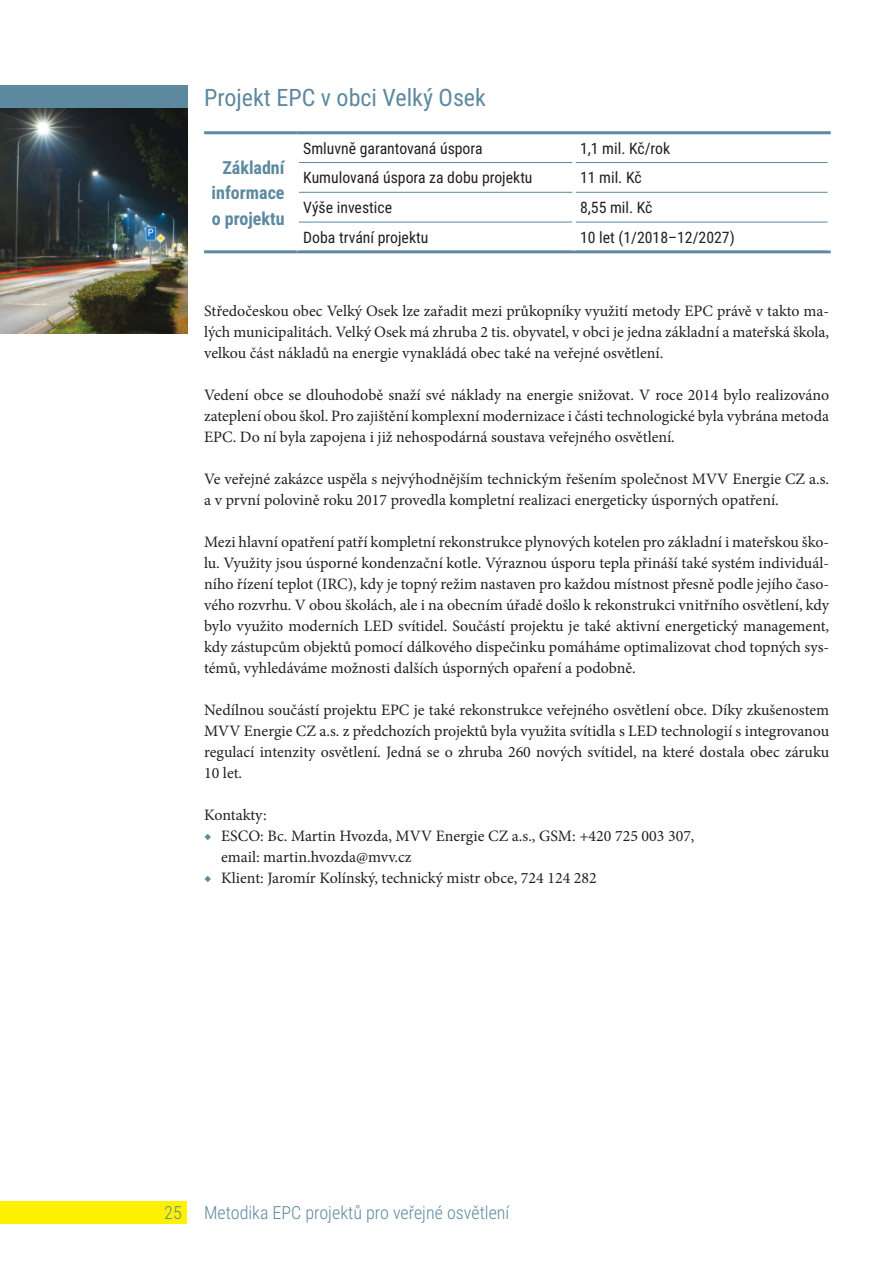
<style>
.page{position:relative;width:893px;height:1263px;background:#fff}
.page>*{position:absolute;margin:0;border:0;box-sizing:border-box;transform-origin:0 0}
.t1{font:24px "Roboto Condensed";color:#5c899f}
.t2{font:300 18px "Roboto Condensed";color:#5c899f}
.t3{font:700 18px/25.5px "Roboto Condensed";color:#5c899f;text-align:center}
.t4{font:15.9px/21px "Minion Pro";color:#231f20;text-align:justify}
.t5{font:15.75px "Roboto Condensed";color:#231f20}
.s1{color:#5c899f}
</style>
<div class="page">
<div style="left:0;top:1201px;width:187px;height:23px;background:#fff101"></div>
<hr style="left:299px;top:162px;width:274px;height:1px;background:#5c899f">
<hr style="left:576px;top:162px;width:252px;height:1px;background:#5c899f">
<hr style="left:299px;top:192px;width:274px;height:1px;background:#5c899f">
<hr style="left:576px;top:192px;width:252px;height:1px;background:#5c899f">
<hr style="left:299px;top:222px;width:274px;height:1px;background:#5c899f">
<hr style="left:576px;top:222px;width:252px;height:1px;background:#5c899f">
<hr style="left:204px;top:250px;width:93px;height:3px;background:#5c899f">
<hr style="left:297px;top:250px;width:277px;height:3px;background:#5c899f">
<hr style="left:574px;top:250px;width:257px;height:3px;background:#5c899f">
<hr style="left:204px;top:131px;width:93px;height:3px;background:#5c899f">
<hr style="left:297px;top:131px;width:277px;height:3px;background:#5c899f">
<hr style="left:574px;top:131px;width:257px;height:3px;background:#5c899f">
<img style="left:0;top:108px;width:187px;height:225px">
<div style="left:0;top:85px;width:187px;height:23px;background:#5c899f"></div>
<h1 class="t1" style="left:204px;top:81px;width:283px">Projekt EPC v obci Velký Osek</h1>
<p class="t3" style="left:212px;top:154px;width:74px">Základní informace o projektu</p>
<p class="t5" style="left:303px;top:137px;width:181px">Smluvně garantovaná úspora</p>
<p class="t5" style="left:580px;top:137px;width:92px">1,1 mil. Kč/rok</p>
<p class="t5" style="left:303px;top:167px;width:231px">Kumulovaná úspora za dobu projektu</p>
<p class="t5" style="left:580px;top:167px;width:63px">11 mil. Kč</p>
<p class="t5" style="left:303px;top:196px;width:90px">Výše investice</p>
<p class="t5" style="left:580px;top:196px;width:74px">8,55 mil. Kč</p>
<p class="t5" style="left:303px;top:226px;width:127px">Doba trvání projektu</p>
<p class="t5" style="left:580px;top:226px;width:156px">10 let (1/2018–12/2027)</p>
<p class="t4" style="left:204px;top:301px;width:627px">Středočeskou obec Velký Osek lze zařadit mezi průkopníky využití metody EPC právě v takto ma&shy;lých municipalitách. Velký Osek má zhruba 2 tis. obyvatel, v obci je jedna základní a mateřská škola, velkou část nákladů na energie vynakládá obec také na veřejné osvětlení.</p>
<p class="t4" style="left:204px;top:385px;width:627px">Vedení obce se dlouhodobě snaží své náklady na energie snižovat. V roce 2014 bylo realizováno zateplení obou škol. Pro zajištění komplexní modernizace i části technologické byla vybrána metoda EPC. Do ní byla zapojena i již nehospodárná soustava veřejného osvětlení.</p>
<p class="t4" style="left:204px;top:469px;width:627px">Ve veřejné zakázce uspěla s nejvýhodnějším technickým řešením společnost MVV Energie CZ a.s. a v první polovině roku 2017 provedla kompletní realizaci energeticky úsporných opatření.</p>
<p class="t4" style="left:204px;top:532px;width:627px">Mezi hlavní opatření patří kompletní rekonstrukce plynových kotelen pro základní i mateřskou ško&shy;lu. Využity jsou úsporné kondenzační kotle. Výraznou úsporu tepla přináší také systém individuál&shy;ního řízení teplot (IRC), kdy je topný režim nastaven pro každou místnost přesně podle jejího časo&shy;vého rozvrhu. V obou školách, ale i na obecním úřadě došlo k rekonstrukci vnitřního osvětlení, kdy bylo využito moderních LED svítidel. Součástí projektu je také aktivní energetický management, kdy zástupcům objektů pomocí dálkového dispečinku pomáháme optimalizovat chod topných sys&shy;témů, vyhledáváme možnosti dalších úsporných opaření a podobně.</p>
<p class="t4" style="left:204px;top:700px;width:627px">Nedílnou součástí projektu EPC je také rekonstrukce veřejného osvětlení obce. Díky zkušenostem MVV Energie CZ a.s. z předchozích projektů byla využita svítidla s LED technologií s integrovanou regulací intenzity osvětlení. Jedná se o zhruba 260 nových svítidel, na které dostala obec záruku 10 let.</p>
<p class="t4" style="left:204px;top:805px;width:64px">Kontakty:</p>
<p class="t4" style="left:221px;top:826px;width:475px;text-indent:-17px"><span class="s1">◆</span> ESCO: Bc. Martin Hvozda, MVV Energie CZ a.s., GSM: +420 725 003 307, email: martin.hvozda@mvv.cz</p>
<p class="t4" style="left:204px;top:868px;width:394px"><span class="s1">◆</span> Klient: Jaromír Kolínský, technický mistr obce, 724 124 282</p>
<p class="t2" style="left:164px;top:1200px;width:347px">25 Metodika EPC projektů pro veřejné osvětlení</p>
</div>
